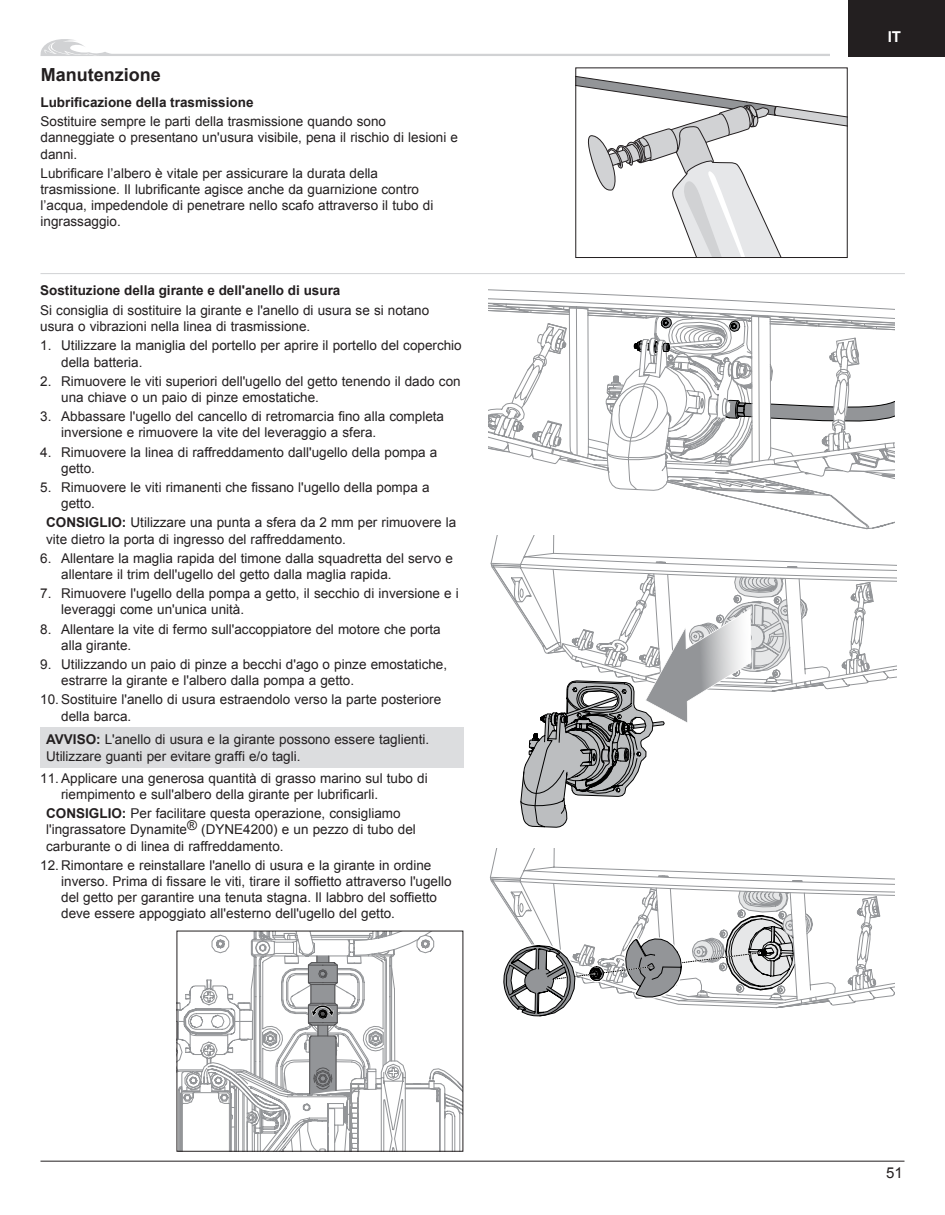
<style>
.page{position:relative;width:945px;height:1215px;background:#fff}
.page>*{position:absolute;margin:0;border:0;box-sizing:border-box;transform-origin:0 0}
.PRB_Header{font:700 18px "Arial";color:#231f20}
.t1{font:15px "Arial";color:#231f20}
.t2{font:700 15px "Arial";color:#fff}
.PRB_Body_Text{font:13.5px/16.2px "Arial";color:#231f20}
.PRB_Tip_Important{font:13.5px/16.2px "Arial";color:#231f20}
.PRB_Notice{font:13.5px/16.2px "Arial";color:#231f20}
.PRB_Subhead{font:700 13.5px "Arial";color:#231f20}
.s1{font-weight:700}
</style>
<div class="page">
<div style="left:848px;top:0;width:97px;height:56px;background:#231f20"></div>
<hr style="left:40px;top:1161px;width:864px;height:1px;background:#231f20">
<svg style="left:40px;top:39px;width:790px;height:17px"></svg>
<svg style="left:122px;top:930px;width:341px;height:232px"></svg>
<div style="left:177px;top:931px;width:286px;height:221px;border:1px solid #231f20"></div>
<hr style="left:40px;top:273px;width:865px;height:1px;background:#d1d2d4">
<svg style="left:491px;top:535px;width:405px;height:293px"></svg>
<svg style="left:490px;top:848px;width:405px;height:169px"></svg>
<svg style="left:488px;top:69px;width:407px;height:460px"></svg>
<div style="left:40px;top:727px;width:423px;height:41px;background:#dcdddf"></div>
<p class="PRB_Header" style="left:41px;top:62px;width:122px">Manutenzione</p>
<p class="PRB_Subhead" style="left:40px;top:93px;width:215px">Lubrificazione della trasmissione</p>
<p class="PRB_Body_Text" style="left:40px;top:114px;width:419px">Sostituire sempre le parti della trasmissione quando sono danneggiate o presentano un'usura visibile, pena il rischio di lesioni e danni.</p>
<p class="PRB_Body_Text" style="left:40px;top:165px;width:394px">Lubrificare l’albero è vitale per assicurare la durata della trasmissione. Il lubrificante agisce anche da guarnizione contro l’acqua, impedendole di penetrare nello scafo attraverso il tubo di ingrassaggio.</p>
<p class="PRB_Subhead" style="left:40px;top:282px;width:302px">Sostituzione della girante e dell'anello di usura</p>
<p class="PRB_Body_Text" style="left:40px;top:302px;width:391px">Si consiglia di sostituire la girante e l'anello di usura se si notano usura o vibrazioni nella linea di trasmissione.</p>
<p class="PRB_Body_Text" style="left:61px;top:338px;width:402px;text-indent:-21px">1. Utilizzare la maniglia del portello per aprire il portello del coperchio della batteria.</p>
<p class="PRB_Body_Text" style="left:61px;top:373px;width:401px;text-indent:-21px">2. Rimuovere le viti superiori dell'ugello del getto tenendo il dado con una chiave o un paio di pinze emostatiche.</p>
<p class="PRB_Body_Text" style="left:61px;top:409px;width:385px;text-indent:-21px">3. Abbassare l'ugello del cancello di retromarcia fino alla completa inversione e rimuovere la vite del leveraggio a sfera.</p>
<p class="PRB_Body_Text" style="left:61px;top:444px;width:378px;text-indent:-21px">4. Rimuovere la linea di raffreddamento dall'ugello della pompa a getto.</p>
<p class="PRB_Body_Text" style="left:61px;top:479px;width:370px;text-indent:-21px">5. Rimuovere le viti rimanenti che fissano l'ugello della pompa a getto.</p>
<p class="PRB_Tip_Important" style="left:46px;top:515px;width:412px"><span class="s1">CONSIGLIO:</span> Utilizzare una punta a sfera da 2 mm per rimuovere la vite dietro la porta di ingresso del raffreddamento.</p>
<p class="PRB_Body_Text" style="left:61px;top:550px;width:393px;text-indent:-21px">6. Allentare la maglia rapida del timone dalla squadretta del servo e allentare il trim dell'ugello del getto dalla maglia rapida.</p>
<p class="PRB_Body_Text" style="left:61px;top:586px;width:399px;text-indent:-21px">7. Rimuovere l'ugello della pompa a getto, il secchio di inversione e i leveraggi come un'unica unità.</p>
<p class="PRB_Body_Text" style="left:61px;top:621px;width:381px;text-indent:-21px">8. Allentare la vite di fermo sull'accoppiatore del motore che porta alla girante.</p>
<p class="PRB_Body_Text" style="left:61px;top:656px;width:388px;text-indent:-21px">9. Utilizzando un paio di pinze a becchi d'ago o pinze emostatiche, estrarre la girante e l'albero dalla pompa a getto.</p>
<p class="PRB_Body_Text" style="left:61px;top:692px;width:382px;text-indent:-21px">10. Sostituire l'anello di usura estraendolo verso la parte posteriore della barca.</p>
<p class="PRB_Notice" style="left:46px;top:732px;width:385px"><span class="s1">AVVISO:</span> L'anello di usura e la girante possono essere taglienti.<br>Utilizzare guanti per evitare graffi e/o tagli.</p>
<p class="PRB_Body_Text" style="left:61px;top:770px;width:368px;text-indent:-21px">11. Applicare una generosa quantità di grasso marino sul tubo di riempimento e sull'albero della girante per lubrificarli.</p>
<p class="PRB_Tip_Important" style="left:46px;top:805px;width:371px"><span class="s1">CONSIGLIO:</span> Per facilitare questa operazione, consigliamo l'ingrassatore Dynamite® (DYNE4200) e un pezzo di tubo del carburante o di linea di raffreddamento.</p>
<p class="PRB_Body_Text" style="left:61px;top:857px;width:392px;text-indent:-21px">12. Rimontare e reinstallare l'anello di usura e la girante in ordine inverso. Prima di fissare le viti, tirare il soffietto attraverso l'ugello del getto per garantire una tenuta stagna. Il labbro del soffietto deve essere appoggiato all'esterno dell'ugello del getto.</p>
<p class="t2" style="left:888px;top:27px;width:15px">IT</p>
<p class="t1" style="left:886px;top:1163px;width:18px">51</p>
</div>
